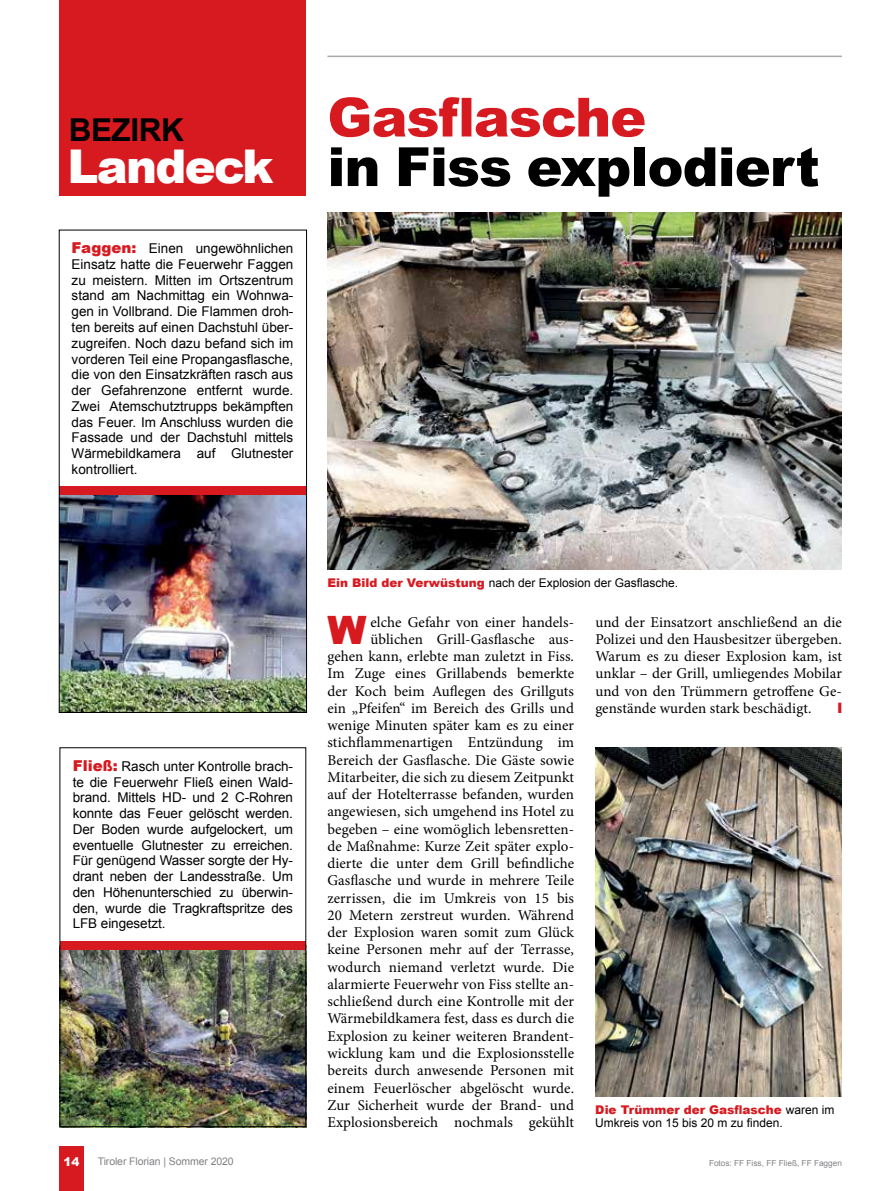
<style>
.page{position:relative;width:893px;height:1191px;background:#fff}
.page>*{position:absolute;margin:0;border:0;box-sizing:border-box;transform-origin:0 0}
.t1{font:900 54px "Arial";letter-spacing:-.015em;color:#000}
.t2{font:900 54px "Arial";letter-spacing:-.015em;color:#d71920}
.t3{font:900 46.5px "Arial";letter-spacing:-.035em;color:#fff}
.t4{font:900 39.15px "Arial";color:#d71920}
.t5{font:700 31.5px "Arial";letter-spacing:-.015em;color:#000}
.t6{font:15px/17.2px "Minion Pro";letter-spacing:.005em;color:#000;text-align:right}
.t7{font:13.5px/15.8px "Arial";letter-spacing:-.005em;color:#000;text-align:justify}
.t8{font:12px/13.5px "Arial";color:#000}
.t9{font:900 12px "Arial";color:#fff}
.t10{font:10.5px "Arial";letter-spacing:-.01em;color:#808285}
.t11{font:8.25px "Arial";color:#808285}
.s1{font-weight:900;font-size:15px;color:#d71920}
.s2{font-weight:900;color:#d71920}
</style>
<div class="page">
<div style="left:60px;top:1145px;width:24px;height:46px;background:#d71920"></div>
<img style="left:62px;top:950px;width:242px;height:175px">
<div style="left:60px;top:941px;width:246px;height:9px;background:#d71920"></div>
<img style="left:61px;top:495px;width:244px;height:216px">
<div style="left:59px;top:486px;width:247px;height:9px;background:#d71920"></div>
<div style="left:59px;top:230px;width:248px;height:483px;border:1px solid #000"></div>
<div style="left:60px;top:747px;width:246px;height:380px;border:1px solid #000"></div>
<img style="left:327px;top:212px;width:515px;height:357px">
<img style="left:595px;top:747px;width:247px;height:349px">
<div style="left:59px;top:0;width:246px;height:195px;background:#d71920"></div>
<hr style="left:327px;top:56px;width:515px;height:1px;background:#a7a9ac">
<h3 class="t5" style="left:69px;top:109px;width:117px">BEZIRK</h3>
<h2 class="t3" style="left:68px;top:133px;width:208px">Landeck</h2>
<p class="t7" style="left:72px;top:241px;width:223px"><span class="s1">Faggen:</span> Einen ungewöhnlichen Einsatz hatte die Feuerwehr Faggen zu meistern. Mitten im Ortszentrum stand am Nachmittag ein Wohnwa&shy;gen in Vollbrand. Die Flammen droh&shy;ten bereits auf einen Dachstuhl über&shy;zugreifen. Noch dazu befand sich im vorderen Teil eine Propangasflasche, die von den Einsatzkräften rasch aus der Gefahrenzone entfernt wurde.<br>Zwei Atemschutztrupps bekämpften das Feuer. Im Anschluss wurden die Fassade und der Dachstuhl mittels Wärmebildkamera auf Glutnester kontrolliert.</p>
<h1 class="t2" style="left:327px;top:78px;width:320px">Gasflasche</h1>
<h1 class="t1" style="left:327px;top:127px;width:494px">in Fiss explodiert</h1>
<p class="t7" style="left:73px;top:758px;width:222px"><span class="s1">Fließ:</span> Rasch unter Kontrolle brach&shy;te die Feuerwehr Fließ einen Wald&shy;brand. Mittels HD- und 2 C-Rohren konnte das Feuer gelöscht werden.<br>Der Boden wurde aufgelockert, um eventuelle Glutnester zu erreichen.<br>Für genügend Wasser sorgte der Hy&shy;drant neben der Landesstraße. Um den Höhenunterschied zu überwin&shy;den, wurde die Tragkraftspritze des LFB eingesetzt.</p>
<p class="t8" style="left:327px;top:576px;width:352px"><span class="s2">Ein Bild der Verwüstung</span> nach der Explosion der Gasflasche.</p>
<h3 class="t4" style="left:327px;top:601px;width:41px">W</h3>
<p class="t6" style="left:327px;top:613px;width:248px">elche Gefahr von einer handels&shy;üblichen Grill-Gasflasche aus-<br>gehen kann, erlebte man zuletzt in Fiss.<br>Im Zuge eines Grillabends bemerkte der Koch beim Auflegen des Grillguts ein „Pfeifen“ im Bereich des Grills und wenige Minuten später kam es zu einer stichflammenartigen Entzündung im Bereich der Gasflasche. Die Gäste sowie Mitarbeiter, die sich zu diesem Zeitpunkt auf der Hotelterrasse befanden, wurden angewiesen, sich umgehend ins Hotel zu begeben – eine womöglich lebensretten&shy;de Maßnahme: Kurze Zeit später explo&shy;dierte die unter dem Grill befindliche Gasflasche und wurde in mehrere Teile zerrissen, die im Umkreis von 15 bis 20 Metern zerstreut wurden. Während der Explosion waren somit zum Glück keine Personen mehr auf der Terrasse, wodurch niemand verletzt wurde. Die alarmierte Feuerwehr von Fiss stellte an&shy;schließend durch eine Kontrolle mit der Wärmebildkamera fest, dass es durch die Explosion zu keiner weiteren Brandent&shy;wicklung kam und die Explosionsstelle bereits durch anwesende Personen mit einem Feuerlöscher abgelöscht wurde.<br>Zur Sicherheit wurde der Brand- und Explosionsbereich nochmals gekühlt</p>
<p class="t6" style="left:595px;top:613px;width:248px;text-align:justify">und der Einsatzort anschließend an die Polizei und den Hausbesitzer übergeben.<br>Warum es zu dieser Explosion kam, ist unklar – der Grill, umliegendes Mobilar und von den Trümmern getroffene Ge&shy;genstände wurden stark beschädigt.</p>
<p class="t8" style="left:595px;top:1102px;width:241px"><span class="s2">Die Trümmer der Gasflasche</span> waren im<br>Umkreis von 15 bis 20 m zu finden.</p>
<p class="t9" style="left:64px;top:1152px;width:18px">14</p>
<p class="t10" style="left:98px;top:1154px;width:137px">Tiroler Florian | Sommer 2020</p>
<p class="t11" style="left:709px;top:1158px;width:134px">Fotos: FF Fiss, FF Fließ, FF Faggen</p>
</div>
